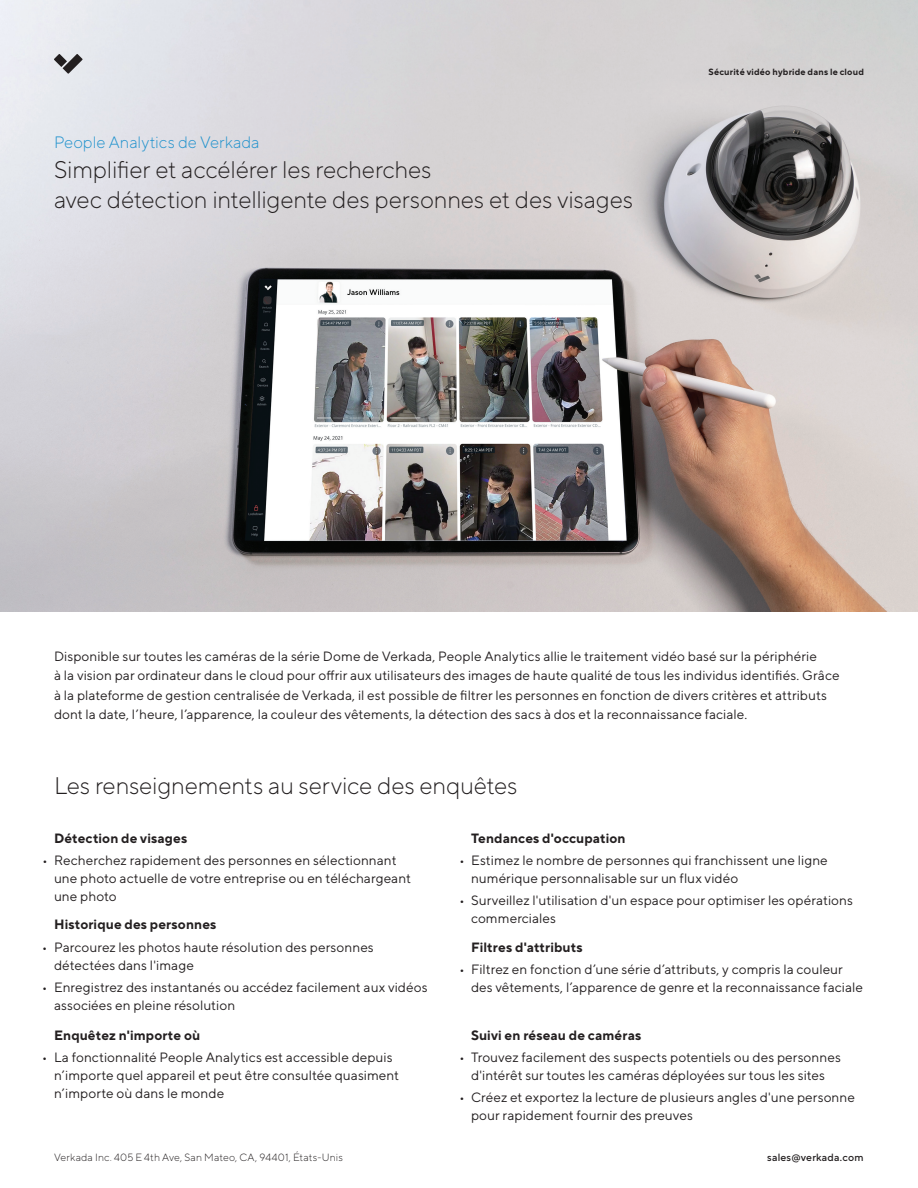
<style>
.page{position:relative;width:918px;height:1188px;background:#fff}
.page>*{position:absolute;margin:0;border:0;box-sizing:border-box;transform-origin:0 0}
.t1{font:300 24px/30px "TT Norms Pro";letter-spacing:-.01em;color:#231f20}
.t2{font:300 16.5px "TT Norms Pro";color:#2092cd}
.t3{font:13.5px/18px "TT Norms Pro";letter-spacing:.01em;color:#231f20}
.t4{font:700 13.5px "TT Norms Pro";letter-spacing:.01em;color:#231f20}
.t5{font:300 10.5px "TT Norms Pro";letter-spacing:.02em;color:#231f20}
.t6{font:500 10.5px "TT Norms Pro";letter-spacing:.02em;color:#231f20}
.t7{font:700 9px "TT Norms Pro";letter-spacing:.02em;color:#231f20}
</style>
<div class="page">
<img style="left:0;top:0;width:918px;height:612px">
<svg style="left:54px;top:54px;width:29px;height:20px"></svg>
<p class="t2" style="left:54px;top:130px;width:207px">People Analytics de Verkada</p>
<h1 class="t1" style="left:54px;top:152px;width:581px">Simplifier et accélérer les recherches<br>avec détection intelligente des personnes et des visages</h1>
<p class="t7" style="left:708px;top:65px;width:157px">Sécurité vidéo hybride dans le cloud</p>
<p class="t3" style="left:54px;top:645px;width:787px;line-height:19.5px">Disponible sur toutes les caméras de la série Dome de Verkada, People Analytics allie le traitement vidéo basé sur la périphérie<br>à la vision par ordinateur dans le cloud pour offrir aux utilisateurs des images de haute qualité de tous les individus identifiés. Grâce à la plateforme de gestion centralisée de Verkada, il est possible de filtrer les personnes en fonction de divers critères et attributs dont la date, l’heure, l’apparence, la couleur des vêtements, la détection des sacs à dos et la reconnaissance faciale.</p>
<h1 class="t1" style="left:54px;top:769px;width:465px">Les renseignements au service des enquêtes</h1>
<p class="t4" style="left:54px;top:828px;width:135px">Détection de visages</p>
<p class="t3" style="left:54px;top:850px;width:358px;text-indent:-12px">• Recherchez rapidement des personnes en sélectionnant une photo actuelle de votre entreprise ou en téléchargeant une photo</p>
<p class="t4" style="left:54px;top:915px;width:164px">Historique des personnes</p>
<p class="t3" style="left:54px;top:937px;width:321px;text-indent:-12px">• Parcourez les photos haute résolution des personnes détectées dans l'image</p>
<p class="t3" style="left:54px;top:977px;width:375px;text-indent:-12px">• Enregistrez des instantanés ou accédez facilement aux vidéos associées en pleine résolution</p>
<p class="t4" style="left:54px;top:1025px;width:148px">Enquêtez n'importe où</p>
<p class="t3" style="left:54px;top:1047px;width:347px;text-indent:-12px">• La fonctionnalité People Analytics est accessible depuis n’importe quel appareil et peut être consultée quasiment n’importe où dans le monde</p>
<p class="t4" style="left:471px;top:828px;width:156px">Tendances d'occupation</p>
<p class="t3" style="left:471px;top:850px;width:358px;text-indent:-12px">• Estimez le nombre de personnes qui franchissent une ligne numérique personnalisable sur un flux vidéo</p>
<p class="t3" style="left:471px;top:891px;width:383px;text-indent:-12px">• Surveillez l'utilisation d'un espace pour optimiser les opérations commerciales</p>
<p class="t4" style="left:471px;top:937px;width:113px">Filtres d'attributs</p>
<p class="t3" style="left:471px;top:959px;width:393px;text-indent:-12px">• Filtrez en fonction d’une série d’attributs, y compris la couleur des vêtements, l’apparence de genre et la reconnaissance faciale</p>
<p class="t4" style="left:471px;top:1025px;width:172px">Suivi en réseau de caméras</p>
<p class="t3" style="left:459px;top:1047px;width:383px;text-align:center">• Trouvez facilement des suspects potentiels ou des personnes d'intérêt sur toutes les caméras déployées sur tous les sites</p>
<p class="t3" style="left:471px;top:1088px;width:386px;text-indent:-12px">• Créez et exportez la lecture de plusieurs angles d'une personne pour rapidement fournir des preuves</p>
<p class="t5" style="left:54px;top:1150px;width:290px">Verkada Inc. 405 E 4th Ave, San Mateo, CA, 94401, États-Unis</p>
<p class="t6" style="left:767px;top:1150px;width:98px">sales@verkada.com</p>
</div>
